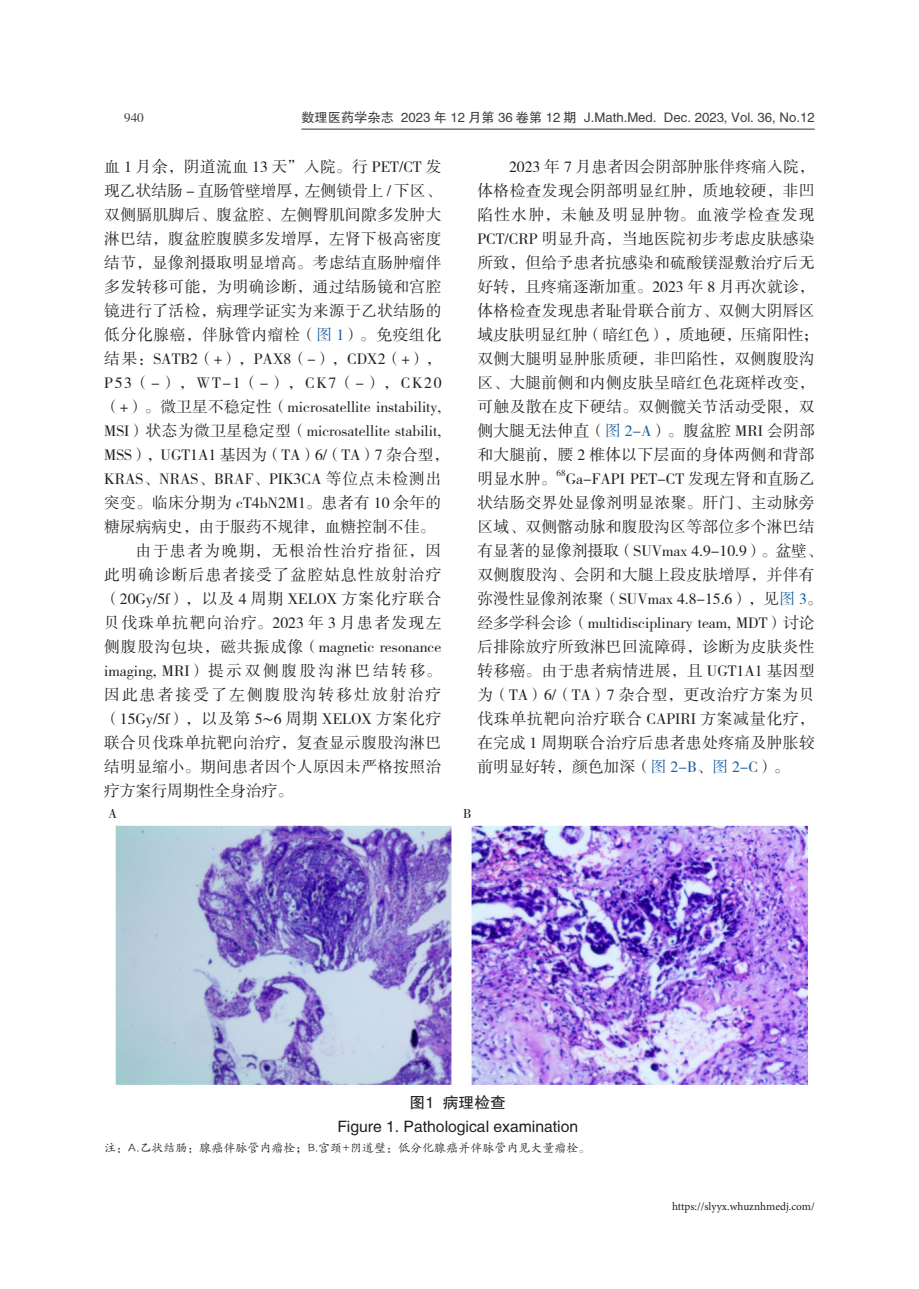
<style>
.page{position:relative;width:919px;height:1289px;background:#fff}
.page>*{position:absolute;margin:0;border:0;box-sizing:border-box;transform-origin:0 0}
._11_正文{font:15.75px/24px "FZSSK GBK1 0";letter-spacing:.02em;color:#231f20}
._15_图表名{font:15.75px "FZHTK GBK1 0";color:#231f20}
._15_1_图表内容{font:13.5px "FZSSK GBK1 0";color:#231f20}
.t1{font:13.2px "FZHTK GBK1 0";color:#3e3e3f}
.t2{font:13.2px "FZSSK GBK1 0";color:#3e3e3f}
._14_图表注释{font:12px "FZKTK GBK1 0";color:#231f20}
.t3{font:11.25px "Minion Pro";color:#231f20}
._11_正文-2{font:9.15px "FZSSK GBK1 0";color:#231f20}
.s1{color:#175d9e}
.s2{font-family:"Cambria Math"}
</style>
<div class="page">
<hr style="left:301px;top:129px;width:513px;height:1px;background:#3e3e3f">
<img style="left:115px;top:825px;width:693px;height:261px">
<p class="t2" style="left:124px;top:111px;width:21px">940</p>
<p class="t1" style="left:301px;top:111px;width:514px">数理医药学杂志 2023 年 12 月第 36 卷第 12 期 J.Math.Med. Dec. 2023, Vol. 36, No.12</p>
<p class="_11_正文" style="left:104px;top:155px;width:346px">血 1 月余，阴道流血 13 天”入院。行 PET/CT 发现乙状结肠 - 直肠管壁增厚，左侧锁骨上 / 下区、双侧膈肌脚后、腹盆腔、左侧臀肌间隙多发肿大淋巴结，腹盆腔腹膜多发增厚，左肾下极高密度结节，显像剂摄取明显增高。考虑结直肠肿瘤伴多发转移可能，为明确诊断，通过结肠镜和宫腔镜进行了活检，病理学证实为来源于乙状结肠的低分化腺癌，伴脉管内瘤栓（<span class="s1">图 1</span>）。免疫组化结果：SATB2（+），PAX8（-），CDX2（+），<br>P53（-），WT-1（-），CK7（-），CK20（+）。微卫星不稳定性（microsatellite instability,<br>MSI）状态为微卫星稳定型（microsatellite stabilit,<br>MSS），UGT1A1 基因为（TA）6/（TA）7 杂合型，<br>KRAS、NRAS、BRAF、PIK3CA 等位点未检测出突变。临床分期为 cT4bN2M1。患者有 10 余年的糖尿病病史，由于服药不规律，血糖控制不佳。</p>
<p class="_11_正文" style="left:104px;top:539px;width:339px;text-align:justify;text-indent:32px">由于患者为晚期，无根治性治疗指征，因此明确诊断后患者接受了盆腔姑息性放射治疗（20Gy/5f），以及 4 周期 XELOX 方案化疗联合贝伐珠单抗靶向治疗。2023 年 3 月患者发现左侧腹股沟包块，磁共振成像（magnetic resonance imaging, MRI）提示双侧腹股沟淋巴结转移。因此患者接受了左侧腹股沟转移灶放射治疗（15Gy/5f），以及第 5<span class="s2">~</span>6 周期 XELOX 方案化疗联合贝伐珠单抗靶向治疗，复查显示腹股沟淋巴结明显缩小。期间患者因个人原因未严格按照治疗方案行周期性全身治疗。</p>
<p class="_11_正文" style="left:477px;top:155px;width:342px;text-indent:32px">2023 年 7 月患者因会阴部肿胀伴疼痛入院，体格检查发现会阴部明显红肿，质地较硬，非凹陷性水肿，未触及明显肿物。血液学检查发现<br>PCT/CRP 明显升高，当地医院初步考虑皮肤感染所致，但给予患者抗感染和硫酸镁湿敷治疗后无好转，且疼痛逐渐加重。2023 年 8 月再次就诊，体格检查发现患者耻骨联合前方、双侧大阴唇区域皮肤明显红肿（暗红色），质地硬，压痛阳性；双侧大腿明显肿胀质硬，非凹陷性，双侧腹股沟区、大腿前侧和内侧皮肤呈暗红色花斑样改变，可触及散在皮下硬结。双侧髋关节活动受限，双侧大腿无法伸直（<span class="s1">图 2-A</span>）。腹盆腔 MRI 会阴部和大腿前，腰 2 椎体以下层面的身体两侧和背部明显水肿。</p>
<p class="_11_正文-2" style="left:556px;top:468px;width:11px">68</p>
<p class="_11_正文" style="left:477px;top:467px;width:346px;text-indent:88px">Ga-FAPI PET-CT 发现左肾和直肠乙状结肠交界处显像剂明显浓聚。肝门、主动脉旁区域、双侧髂动脉和腹股沟区等部位多个淋巴结有显著的显像剂摄取（SUVmax 4.9-10.9）。盆壁、双侧腹股沟、会阴和大腿上段皮肤增厚，并伴有弥漫性显像剂浓聚（SUVmax 4.8-15.6），见<span class="s1">图 3</span>。经多学科会诊（multidisciplinary team, MDT）讨论后排除放疗所致淋巴回流障碍，诊断为皮肤炎性转移癌。由于患者病情进展，且 UGT1A1 基因型为（TA）6/（TA）7 杂合型，更改治疗方案为贝伐珠单抗靶向治疗联合 CAPIRI 方案减量化疗，在完成 1 周期联合治疗后患者患处疼痛及肿胀较前明显好转，颜色加深（<span class="s1">图 2-B</span>、<span class="s1">图 2-C</span>）。</p>
<p class="_15_1_图表内容" style="left:108px;top:806px;width:10px">A</p>
<p class="_15_1_图表内容" style="left:463px;top:806px;width:10px">B</p>
<p class="_15_图表名" style="left:409px;top:1093px;width:98px">图1 病理检查</p>
<p class="_15_图表名" style="left:337px;top:1117px;width:242px">Figure 1. Pathological examination</p>
<p class="_14_图表注释" style="left:104px;top:1141px;width:487px">注：A.乙状结肠：腺癌伴脉管内瘤栓；B.宫颈+阴道壁：低分化腺癌并伴脉管内见大量瘤栓。</p>
<p class="t3" style="left:672px;top:1198px;width:144px">https://slyyx.whuznhmedj.com/</p>
</div>
